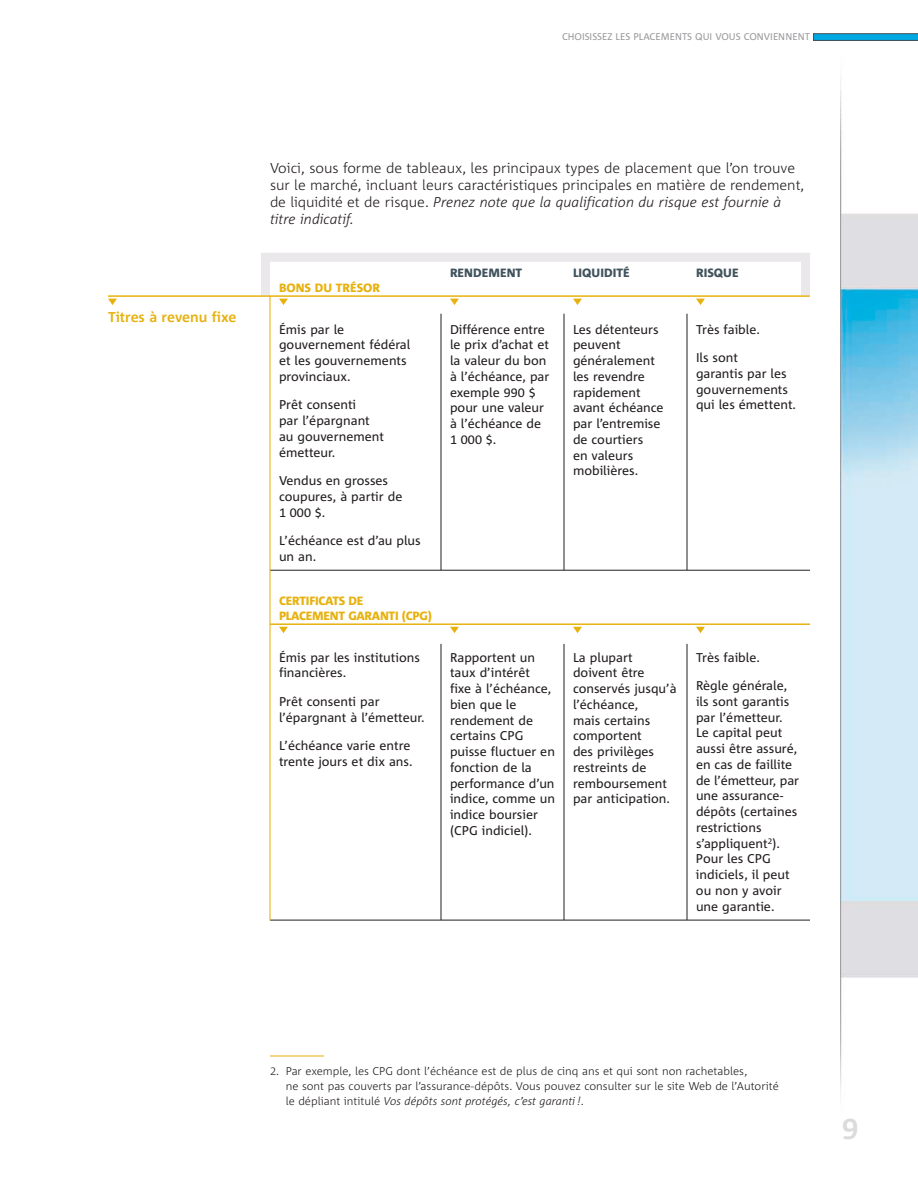
<style>
.page{position:relative;width:918px;height:1188px;background:#fff}
.page>*{position:absolute;margin:0;border:0;box-sizing:border-box;transform-origin:0 0}
.t1{font:700 30px "Corpid Caps";color:#dbdadc}
.t2{font:300 14.25px/17.2px "Corpid";letter-spacing:-.005em;color:#231e1f}
.t3{font:700 14.25px "Corpid";color:#e7b20f}
.t4{font:12.75px/15.8px "Corpid";color:#231e1f}
.t5{font:12.75px "Corpid Caps";color:#231e1f}
.t6{font:800 12px/15px "Corpid";letter-spacing:-.02em;color:#e7b20f}
.t7{font:800 12px "Corpid";color:#40535d}
.t8{font:800 12px "Corpid";color:#e7b20f}
.t9{font:300 11.25px/15px "Corpid";color:#231e1f}
.t10{font:9.75px "Corpid";color:#9b9b9e}
.s1{font-style:italic}
.s2{font-family:"Corpid"}
.s3{font-family:"Corpid Caps"}
</style>
<div class="page">
<img style="left:841px;top:107px;width:77px;height:958px">
<svg style="left:813px;top:33px;width:105px;height:8px"></svg>
<div style="left:261px;top:253px;width:549px;height:47px;border:9px solid #eae8eb"></div>
<hr style="left:108px;top:295px;width:162px;height:2px;background:#e7b20f">
<svg style="left:108px;top:299px;width:9px;height:6px"></svg>
<hr style="left:270px;top:295px;width:171px;height:2px;background:#e7b20f">
<hr style="left:270px;top:570px;width:171px;height:1px;background:#231e1f">
<hr style="left:270px;top:623px;width:171px;height:2px;background:#e7b20f">
<hr style="left:270px;top:920px;width:171px;height:1px;background:#231e1f">
<svg style="left:279px;top:627px;width:9px;height:6px"></svg>
<svg style="left:279px;top:299px;width:9px;height:6px"></svg>
<hr style="left:564px;top:295px;width:123px;height:2px;background:#e7b20f">
<hr style="left:564px;top:570px;width:123px;height:1px;background:#231e1f">
<hr style="left:564px;top:623px;width:123px;height:2px;background:#e7b20f">
<hr style="left:564px;top:920px;width:123px;height:1px;background:#231e1f">
<svg style="left:573px;top:627px;width:9px;height:6px"></svg>
<svg style="left:573px;top:299px;width:9px;height:6px"></svg>
<hr style="left:687px;top:295px;width:123px;height:2px;background:#e7b20f">
<hr style="left:687px;top:570px;width:123px;height:1px;background:#231e1f">
<hr style="left:687px;top:623px;width:123px;height:2px;background:#e7b20f">
<hr style="left:687px;top:920px;width:123px;height:1px;background:#231e1f">
<svg style="left:696px;top:627px;width:9px;height:6px"></svg>
<svg style="left:696px;top:299px;width:9px;height:6px"></svg>
<hr style="left:564px;top:314px;width:1px;height:256px;background:#231e1f">
<hr style="left:687px;top:314px;width:1px;height:256px;background:#231e1f">
<hr style="left:269px;top:296px;width:2px;height:625px;background:#e7b20f">
<hr style="left:441px;top:295px;width:123px;height:2px;background:#e7b20f">
<hr style="left:441px;top:570px;width:123px;height:1px;background:#231e1f">
<hr style="left:441px;top:623px;width:123px;height:2px;background:#e7b20f">
<hr style="left:441px;top:920px;width:123px;height:1px;background:#231e1f">
<svg style="left:450px;top:627px;width:9px;height:6px"></svg>
<svg style="left:450px;top:299px;width:9px;height:6px"></svg>
<hr style="left:441px;top:644px;width:1px;height:276px;background:#231e1f">
<hr style="left:564px;top:644px;width:1px;height:276px;background:#231e1f">
<hr style="left:687px;top:644px;width:1px;height:276px;background:#231e1f">
<hr style="left:270px;top:1055px;width:54px;height:2px;background:#e7b20f">
<hr style="left:441px;top:314px;width:1px;height:256px;background:#231e1f">
<p class="t10" style="left:562px;top:32px;width:249px">CHOISISSEZ LES PLACEMENTS QUI VOUS CONVIENNENT</p>
<p class="t3" style="left:108px;top:312px;width:130px">Titres à revenu fixe</p>
<p class="t2" style="left:270px;top:160px;width:536px">Voici, sous forme de tableaux, les principaux types de placement que l’on trouve sur le marché, incluant leurs caractéristiques principales en matière de rendement, de liquidité et de risque. <span class="s1">Prenez note que la qualification du risque est fournie à titre indicatif.</span></p>
<p class="t8" style="left:279px;top:283px;width:103px">BONS DU TRÉSOR</p>
<p class="t4" style="left:279px;top:322px;width:133px">Émis par le gouvernement fédéral et les gouvernements provinciaux.</p>
<p class="t4" style="left:279px;top:398px;width:107px">Prêt consenti<br>par l’épargnant au gouvernement émetteur.</p>
<p class="t4" style="left:279px;top:473px;width:125px">Vendus en grosses coupures, à partir de</p>
<p class="t5" style="left:279px;top:505px;width:48px">1 000 <span class="s2">$.</span></p>
<p class="t4" style="left:279px;top:533px;width:143px">L’échéance est d’au plus un an.</p>
<p class="t6" style="left:279px;top:594px;width:154px">CERTIFICATS DE<br>PLACEMENT GARANTI (CPG)</p>
<p class="t4" style="left:279px;top:650px;width:142px">Émis par les institutions financières.</p>
<p class="t4" style="left:279px;top:694px;width:147px">Prêt consenti par l’épargnant à l’émetteur.</p>
<p class="t4" style="left:279px;top:739px;width:135px">L’échéance varie entre trente jours et dix ans.</p>
<p class="t7" style="left:450px;top:268px;width:74px">RENDEMENT</p>
<p class="t4" style="left:450px;top:322px;width:101px">Différence entre le prix d’achat et la valeur du bon à l’échéance, par exemple <span class="s3">990</span> $ pour une valeur à l’échéance de</p>
<p class="t5" style="left:450px;top:432px;width:48px">1 000 <span class="s2">$.</span></p>
<p class="t4" style="left:450px;top:650px;width:106px">Rapportent un taux d’intérêt<br>fixe à l’échéance, bien que le rendement de certains CPG puisse fluctuer en fonction de la performance d’un indice, comme un indice boursier (CPG indiciel).</p>
<p class="t7" style="left:573px;top:268px;width:58px">LIQUIDITÉ</p>
<p class="t4" style="left:573px;top:322px;width:92px">Les détenteurs peuvent généralement les revendre rapidement avant échéance par l’entremise de courtiers<br>en valeurs mobilières.</p>
<p class="t4" style="left:573px;top:650px;width:105px">La plupart doivent être conservés jusqu’à l’échéance,<br>mais certains comportent<br>des privilèges restreints de remboursement par anticipation.</p>
<p class="t7" style="left:696px;top:268px;width:44px">RISQUE</p>
<p class="t4" style="left:696px;top:322px;width:66px">Très faible.</p>
<p class="t4" style="left:696px;top:350px;width:102px">Ils sont<br>garantis par les gouvernements qui les émettent.</p>
<p class="t4" style="left:696px;top:650px;width:66px">Très faible.</p>
<p class="t4" style="left:696px;top:679px;width:105px">Règle générale, ils sont garantis par l’émetteur.<br>Le capital peut aussi être assuré, en cas de faillite de l’émetteur, par une assurance&shy;dépôts (certaines restrictions s’appliquent<sup>2</sup>).<br>Pour les CPG indiciels, il peut ou non y avoir une garantie.</p>
<p class="t9" style="left:286px;top:1064px;width:495px;text-indent:-16px"><span class="s3">2.</span> Par exemple, les CPG dont l’échéance est de plus de cinq ans et qui sont non rachetables,<br>ne sont pas couverts par l’assurance-dépôts. Vous pouvez consulter sur le site Web de l’Autorité le dépliant intitulé <span class="s1">Vos dépôts sont protégés, c’est garanti !</span>.</p>
<h1 class="t1" style="left:842px;top:1112px;width:18px">9</h1>
</div>
